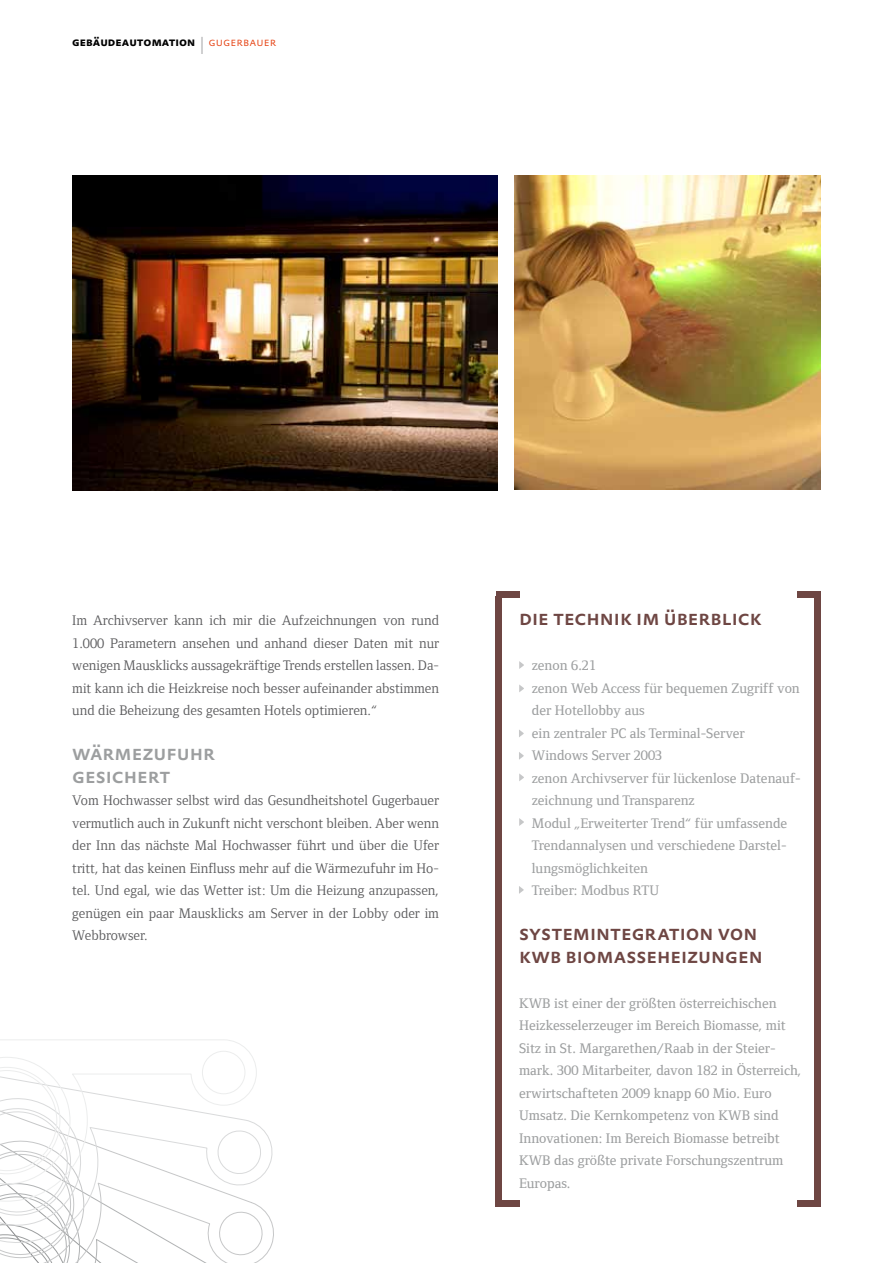
<style>
.page{position:relative;width:893px;height:1263px;background:#fff}
.page>*{position:absolute;margin:0;border:0;box-sizing:border-box;transform-origin:0 0}
.t1{font:500 21px/22.5px "DTL Prokyon TOT Caps";color:#6e4643}
.t2{font:500 21px/22.5px "DTL Prokyon TOT Caps";color:#9c9e9f}
.t3{font:500 14.25px/22.5px "Foundry Form Serif";color:#9c9e9f}
.t4{font:14.25px/22.5px "Foundry Form Serif";color:#58585a;text-align:justify}
.t5{font:700 12px "DTL Prokyon TOT Caps";letter-spacing:.005em;color:#000}
.s1{font-weight:300;font-size:24px;color:#9c9e9f}
.s2{font-weight:300;color:#e64415}
</style>
<div class="page">
<svg style="left:0;top:1249px;width:270px;height:14px"></svg>
<svg style="left:0;top:1124px;width:274px;height:125px"></svg>
<svg style="left:0;top:1039px;width:257px;height:163px"></svg>
<img style="left:73px;top:175px;width:424px;height:315px">
<img style="left:515px;top:175px;width:305px;height:315px">
<div style="left:495px;top:596px;width:6px;height:611px;background:#6e4643"></div>
<div style="left:496px;top:591px;width:23px;height:6px;background:#6e4643"></div>
<div style="left:496px;top:1201px;width:23px;height:6px;background:#6e4643"></div>
<div style="left:815px;top:596px;width:6px;height:611px;background:#6e4643"></div>
<div style="left:797px;top:1201px;width:23px;height:6px;background:#6e4643"></div>
<div style="left:797px;top:591px;width:23px;height:6px;background:#6e4643"></div>
<svg style="left:519px;top:684px;width:5px;height:8px"></svg>
<svg style="left:519px;top:773px;width:5px;height:8px"></svg>
<svg style="left:519px;top:730px;width:5px;height:7px"></svg>
<svg style="left:519px;top:886px;width:5px;height:8px"></svg>
<svg style="left:519px;top:661px;width:5px;height:8px"></svg>
<svg style="left:519px;top:752px;width:5px;height:8px"></svg>
<svg style="left:519px;top:818px;width:5px;height:8px"></svg>
<p class="t5" style="left:72px;top:34px;width:206px">gebäudeautomation <span class="s1">I</span> <span class="s2">gugerbauer</span></p>
<p class="t4" style="left:72px;top:609px;width:368px">Im Archivserver kann ich mir die Aufzeichnungen von rund 1.000 Parametern ansehen und anhand dieser Daten mit nur wenigen Mausklicks aussagekräftige Trends erstellen lassen. Da&shy;mit kann ich die Heizkreise noch besser aufeinander abstimmen und die Beheizung des gesamten Hotels optimieren.“</p>
<p class="t2" style="left:72px;top:741px;width:144px">wärmezufuhr gesichert</p>
<p class="t4" style="left:72px;top:789px;width:368px">Vom Hochwasser selbst wird das Gesundheitshotel Gugerbauer vermutlich auch in Zukunft nicht verschont bleiben. Aber wenn der Inn das nächste Mal Hochwasser führt und über die Ufer tritt, hat das keinen Einfluss mehr auf die Wärmezufuhr im Ho&shy;tel. Und egal, wie das Wetter ist: Um die Heizung anzupassen, genügen ein paar Mausklicks am Server in der Lobby oder im Webbrowser.</p>
<p class="t1" style="left:519px;top:606px;width:244px">die technik im überblick</p>
<p class="t3" style="left:532px;top:654px;width:270px">zenon 6.21<br>zenon Web Access für bequemen Zugriff von der Hotellobby aus<br>ein zentraler PC als Terminal-Server<br>Windows Server 2003<br>zenon Archivserver für lückenlose Datenauf&shy;zeichnung und Transparenz<br>Modul „Erweiterter Trend“ für umfassende<br>Trendannalysen und verschiedene Darstel&shy;lungsmöglichkeiten<br>Treiber: Modbus RTU</p>
<p class="t1" style="left:519px;top:921px;width:245px">systemintegration von kwb biomasseheizungen</p>
<p class="t3" style="left:519px;top:991px;width:284px">KWB ist einer der größten österreichischen Heizkesselerzeuger im Bereich Biomasse, mit Sitz in St. Margarethen/Raab in der Steier&shy;mark. 300 Mitarbeiter, davon 182 in Österreich, erwirtschafteten 2009 knapp 60 Mio. Euro Umsatz. Die Kernkompetenz von KWB sind Innovationen: Im Bereich Biomasse betreibt KWB das größte private Forschungszentrum Europas.</p>
</div>
